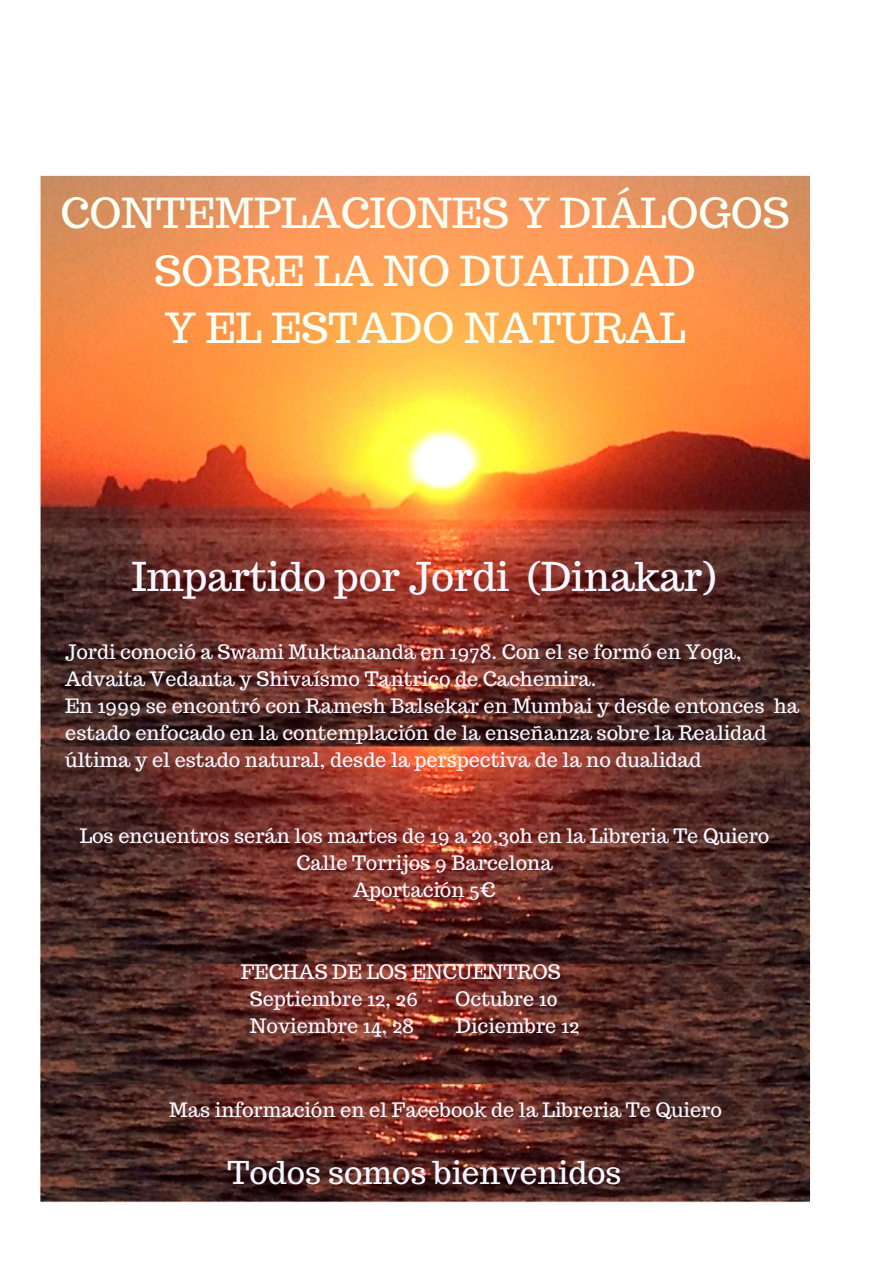
<style>
.page{position:relative;width:893px;height:1263px;background:#fff}
.page>*{position:absolute;margin:0;border:0;box-sizing:border-box;transform-origin:0 0}
.t1{font:41.25px/57.3px "Trocchi";color:#f5fff3;text-align:center}
.t2{font:39.6px "Trocchi";letter-spacing:-.005em;color:#f7f6ff}
.t3{font:31.35px "Trocchi";color:#f7f6ff}
.t4{font:19.8px/27px "Trocchi";color:#f7f6ff}
</style>
<div class="page">
<img style="left:40px;top:175px;width:771px;height:1028px">
<h1 class="t1" style="left:60px;top:184px;width:731px">CONTEMPLACIONES Y DIÁLOGOS<br>SOBRE LA NO DUALIDAD<br>Y EL ESTADO NATURAL</h1>
<h2 class="t2" style="left:132px;top:551px;width:586px">Impartido por Jordi (Dinakar)</h2>
<p class="t4" style="left:65px;top:638px;width:735px">Jordi conoció a Swami Muktananda en 1978. Con el se formó en Yoga, Advaita Vedanta y Shivaísmo Tantrico de Cachemira.<br>En 1999 se encontró con Ramesh Balsekar en Mumbai y desde entonces ha estado enfocado en la contemplación de la enseñanza sobre la Realidad última y el estado natural, desde la perspectiva de la no dualidad</p>
<p class="t4" style="left:80px;top:822px;width:691px;text-align:center">Los encuentros serán los martes de 19 a 20,30h en la Libreria Te Quiero<br>Calle Torrijos 9 Barcelona<br>Aportación 5€</p>
<p class="t4" style="left:250px;top:958px;width:312px;text-indent:-9px">FECHAS DE LOS ENCUENTROS<br>Septiembre 12, 26</p>
<p class="t4" style="left:455px;top:985px;width:104px">Octubre 10</p>
<p class="t4" style="left:250px;top:1012px;width:166px">Noviembre 14, 28</p>
<p class="t4" style="left:456px;top:1012px;width:125px">Diciembre 12</p>
<p class="t4" style="left:169px;top:1097px;width:554px">Mas información en el Facebook de la Libreria Te Quiero</p>
<h3 class="t3" style="left:227px;top:1152px;width:395px">Todos somos bienvenidos</h3>
</div>
